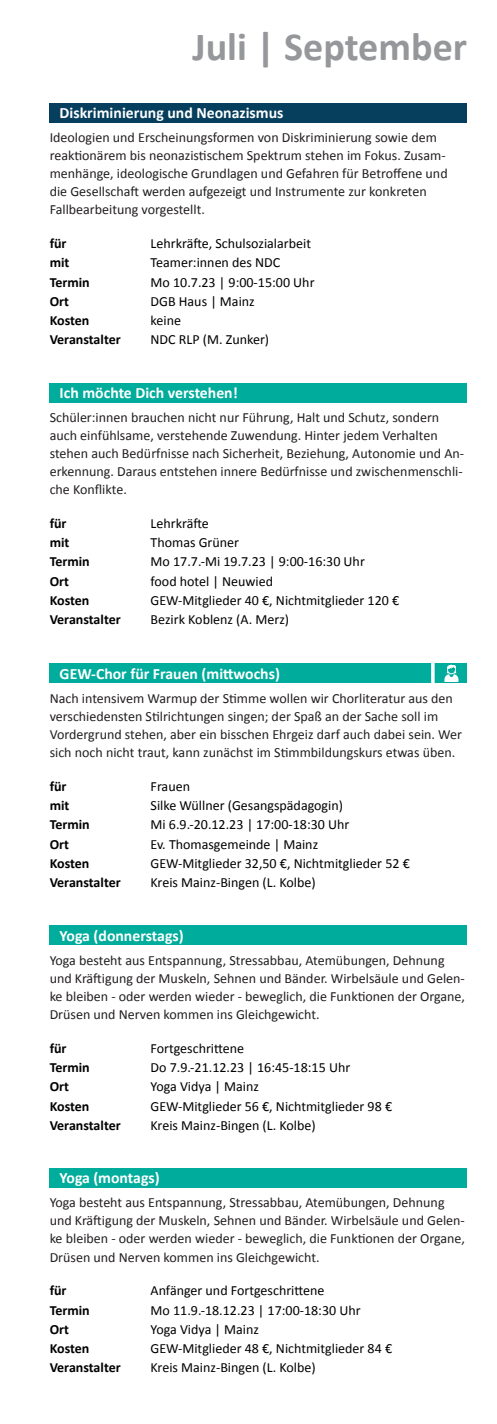
<style>
.page{position:relative;width:497px;height:1424px;background:#fff}
.page>*{position:absolute;margin:0;border:0;box-sizing:border-box;transform-origin:0 0}
.t1{font:700 40.07px "Calibri";color:#95979a}
.t2{font:700 15.75px "Calibri";color:#fff}
.t3{font:14px/18px "Calibri";color:#231f20}
.t4{font:14px/19.2px "Calibri";color:#000}
.t5{font:700 14px/19.2px "Calibri";color:#000}
</style>
<div class="page">
<div style="left:50px;top:103px;width:416px;height:19px;background:#063e5e"></div>
<div style="left:50px;top:383px;width:416px;height:19px;background:#00ac9b"></div>
<div style="left:50px;top:663px;width:416px;height:20px;background:#00ac9b"></div>
<svg style="left:444px;top:664px;width:14px;height:18px"></svg>
<svg style="left:431px;top:663px;width:3px;height:20px"></svg>
<div style="left:50px;top:925px;width:416px;height:20px;background:#00ac9b"></div>
<div style="left:50px;top:1168px;width:416px;height:20px;background:#00ac9b"></div>
<h1 class="t1" style="left:192px;top:18px;width:276px">Juli | September</h1>
<p class="t2" style="left:60px;top:102px;width:225px">Diskriminierung und Neonazismus</p>
<p class="t3" style="left:50px;top:128px;width:399px">Ideologien und Erscheinungsformen von Diskriminierung sowie dem reaktionärem bis neonazistischem Spektrum stehen im Fokus. Zusam&shy;menhänge, ideologische Grundlagen und Gefahren für Betroffene und die Gesellschaft werden aufgezeigt und Instrumente zur konkreten Fallbearbeitung vorgestellt.</p>
<p class="t5" style="left:50px;top:233px;width:72px">für<br>mit<br>Termin<br>Ort<br>Kosten<br>Veranstalter</p>
<p class="t4" style="left:150px;top:233px;width:165px">Lehrkräfte, Schulsozialarbeit<br>Teamer:innen des NDC<br>Mo 10.7.23 | 9:00-15:00 Uhr<br>DGB Haus | Mainz<br>keine<br>NDC RLP (M. Zunker)</p>
<p class="t2" style="left:60px;top:382px;width:179px">Ich möchte Dich verstehen!</p>
<p class="t3" style="left:50px;top:408px;width:415px">Schüler:innen brauchen nicht nur Führung, Halt und Schutz, sondern auch einfühlsame, verstehende Zuwendung. Hinter jedem Verhalten stehen auch Bedürfnisse nach Sicherheit, Beziehung, Autonomie und An&shy;erkennung. Daraus entstehen innere Bedürfnisse und zwischenmenschli&shy;che Konflikte.</p>
<p class="t5" style="left:50px;top:513px;width:72px">für<br>mit<br>Termin<br>Ort<br>Kosten<br>Veranstalter</p>
<p class="t4" style="left:150px;top:513px;width:250px">Lehrkräfte<br>Thomas Grüner<br>Mo 17.7.-Mi 19.7.23 | 9:00-16:30 Uhr<br>food hotel | Neuwied<br>GEW-Mitglieder 40 €, Nichtmitglieder 120 €<br>Bezirk Koblenz (A. Merz)</p>
<p class="t2" style="left:60px;top:662px;width:221px">GEW-Chor für Frauen (mittwochs)</p>
<p class="t3" style="left:50px;top:688px;width:413px">Nach intensivem Warmup der Stimme wollen wir Chorliteratur aus den verschiedensten Stilrichtungen singen; der Spaß an der Sache soll im Vordergrund stehen, aber ein bisschen Ehrgeiz darf auch dabei sein. Wer sich noch nicht traut, kann zunächst im Stimmbildungskurs etwas üben.</p>
<p class="t5" style="left:50px;top:776px;width:72px">für<br>mit<br>Termin<br>Ort<br>Kosten<br>Veranstalter</p>
<p class="t4" style="left:150px;top:776px;width:260px">Frauen<br>Silke Wüllner (Gesangspädagogin)<br>Mi 6.9.-20.12.23 | 17:00-18:30 Uhr<br>Ev. Thomasgemeinde | Mainz<br>GEW-Mitglieder 32,50 €, Nichtmitglieder 52 €<br>Kreis Mainz-Bingen (L. Kolbe)</p>
<p class="t2" style="left:60px;top:924px;width:125px">Yoga (donnerstags)</p>
<p class="t3" style="left:50px;top:950px;width:416px">Yoga besteht aus Entspannung, Stressabbau, Atemübungen, Dehnung und Kräftigung der Muskeln, Sehnen und Bänder. Wirbelsäule und Gelen&shy;ke bleiben - oder werden wieder - beweglich, die Funktionen der Organe, Drüsen und Nerven kommen ins Gleichgewicht.</p>
<p class="t5" style="left:50px;top:1038px;width:72px">für<br>Termin<br>Ort<br>Kosten<br>Veranstalter</p>
<p class="t4" style="left:150px;top:1038px;width:243px">Fortgeschrittene<br>Do 7.9.-21.12.23 | 16:45-18:15 Uhr<br>Yoga Vidya | Mainz<br>GEW-Mitglieder 56 €, Nichtmitglieder 98 €<br>Kreis Mainz-Bingen (L. Kolbe)</p>
<p class="t2" style="left:60px;top:1167px;width:101px">Yoga (montags)</p>
<p class="t3" style="left:50px;top:1193px;width:416px">Yoga besteht aus Entspannung, Stressabbau, Atemübungen, Dehnung und Kräftigung der Muskeln, Sehnen und Bänder. Wirbelsäule und Gelen&shy;ke bleiben - oder werden wieder - beweglich, die Funktionen der Organe, Drüsen und Nerven kommen ins Gleichgewicht.</p>
<p class="t5" style="left:50px;top:1280px;width:72px">für<br>Termin<br>Ort<br>Kosten<br>Veranstalter</p>
<p class="t4" style="left:150px;top:1280px;width:243px">Anfänger und Fortgeschrittene<br>Mo 11.9.-18.12.23 | 17:00-18:30 Uhr<br>Yoga Vidya | Mainz<br>GEW-Mitglieder 48 €, Nichtmitglieder 84 €<br>Kreis Mainz-Bingen (L. Kolbe)</p>
</div>
